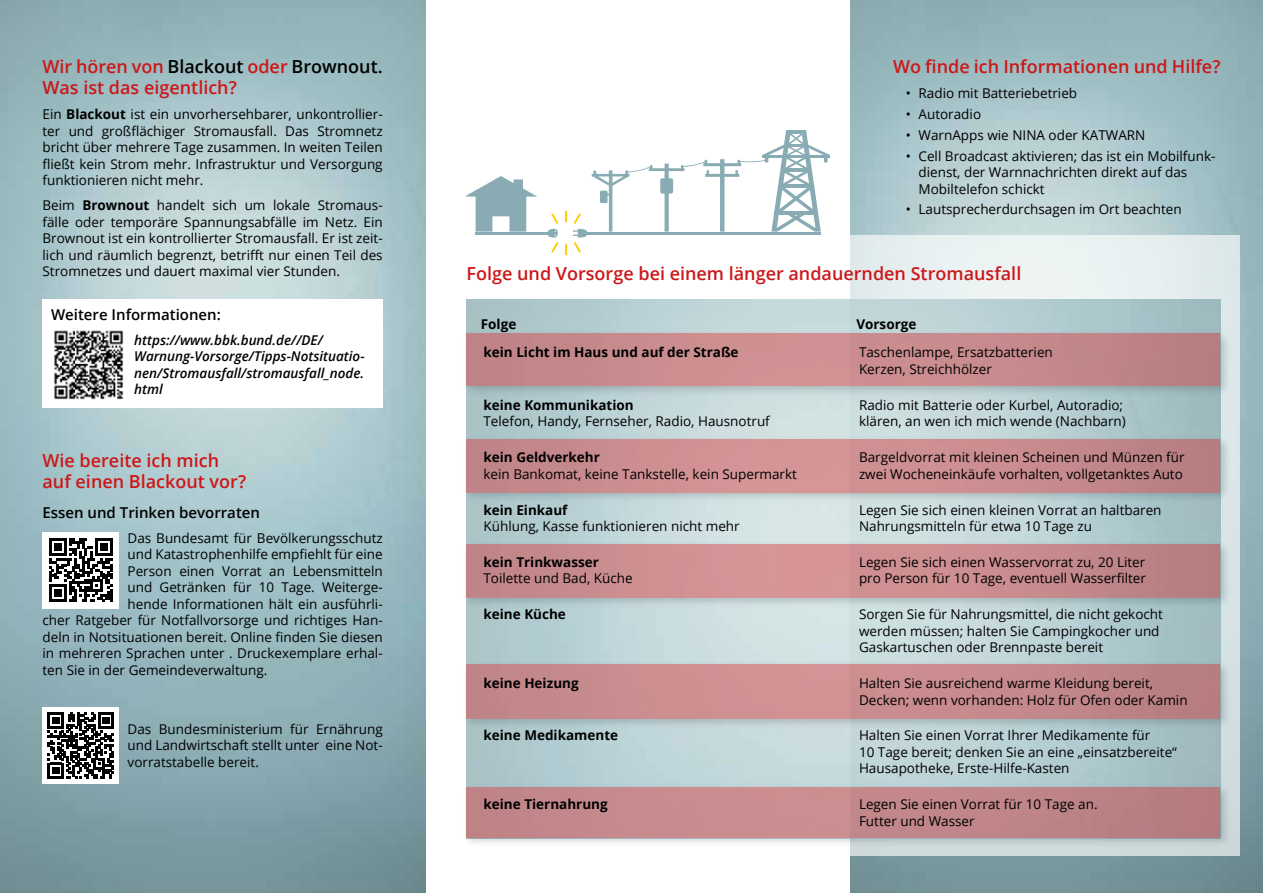
<style>
.page{position:relative;width:1263px;height:893px;background:#fff}
.page>*{position:absolute;margin:0;border:0;box-sizing:border-box;transform-origin:0 0}
.t1{font:600 18px/21px "Open Sans";color:#cd1719}
.t2{font:600 15px "Open Sans";color:#000}
.t3{font:13.5px/16.5px "Open Sans";color:#000}
.t4{font:700 13.5px "Open Sans";color:#000}
.t5{font:italic 600 13.5px/16.5px "Open Sans";color:#000}
.s1{color:#000}
.s2{font-weight:700}
</style>
<div class="page">
<img style="left:850px;top:0;width:413px;height:893px">
<svg style="left:466px;top:235px;width:773px;height:620px"></svg>
<img style="left:0;top:0;width:425px;height:893px">
<div style="left:43px;top:532px;width:76px;height:77px;background:#fff"></div>
<svg style="left:49px;top:538px;width:64px;height:64px"></svg>
<div style="left:43px;top:707px;width:76px;height:77px;background:#fff"></div>
<svg style="left:48px;top:712px;width:66px;height:66px"></svg>
<img style="left:466px;top:300px;width:754px;height:482px">
<div style="left:461px;top:329px;width:770px;height:68px;background:#000;opacity:.45"></div>
<div style="left:466px;top:334px;width:754px;height:52px;background:linear-gradient(to right,#cb8d8f,#c28789)"></div>
<div style="left:461px;top:434px;width:771px;height:69px;background:#000;opacity:.45"></div>
<svg style="left:466px;top:439px;width:754px;height:53px;background:#c98b8e"></svg>
<div style="left:461px;top:539px;width:771px;height:69px;background:#000;opacity:.45"></div>
<svg style="left:466px;top:544px;width:754px;height:53px;background:#c98b8e"></svg>
<div style="left:461px;top:659px;width:771px;height:71px;background:#000;opacity:.45"></div>
<div style="left:466px;top:664px;width:754px;height:55px;background:linear-gradient(to right,#cd8f91,#c18588)"></div>
<div style="left:461px;top:782px;width:771px;height:67px;background:#000;opacity:.45"></div>
<div style="left:466px;top:787px;width:754px;height:51px;background:#c1878a"></div>
<div style="left:43px;top:300px;width:340px;height:108px;background:#fff"></div>
<img style="left:54px;top:328px;width:70px;height:72px">
<div style="left:466px;top:105px;width:372px;height:153px;background:#fff"></div>
<hr style="left:476px;top:232px;width:75px;height:2px;background:#89acb4">
<svg style="left:565px;top:211px;width:2px;height:11px"></svg>
<svg style="left:565px;top:244px;width:2px;height:11px"></svg>
<svg style="left:548px;top:213px;width:10px;height:40px"></svg>
<svg style="left:573px;top:130px;width:257px;height:123px"></svg>
<svg style="left:466px;top:176px;width:71px;height:56px"></svg>
<h1 class="t1" style="left:43px;top:56px;width:342px">Wir hören von <span class="s1">Blackout</span> oder <span class="s1">Brownout.<br></span>Was ist das eigentlich?</h1>
<p class="t3" style="left:43px;top:106px;width:342px;text-align:justify">Ein <span class="s2">Blackout</span> ist ein unvorhersehbarer, unkontrollier&shy;ter und großflächiger Stromausfall. Das Stromnetz bricht über mehrere Tage zusammen. In weiten Teilen fließt kein Strom mehr. Infrastruktur und Versorgung funktionieren nicht mehr.</p>
<p class="t3" style="left:43px;top:197px;width:342px;text-align:justify">Beim <span class="s2">Brownout</span> handelt sich um lokale Stromaus&shy;fälle oder temporäre Spannungsabfälle im Netz. Ein Brownout ist ein kontrollierter Stromausfall. Er ist zeit&shy;lich und räumlich begrenzt, betrifft nur einen Teil des Stromnetzes und dauert maximal vier Stunden.</p>
<p class="t2" style="left:51px;top:304px;width:171px">Weitere Informationen:</p>
<p class="t5" style="left:134px;top:331px;width:232px">https://www.bbk.bund.de//DE/<br>Warnung-Vorsorge/Tipps-Notsituatio&shy;nen/Stromausfall/stromausfall_node. html</p>
<h1 class="t1" style="left:43px;top:450px;width:205px">Wie bereite ich mich auf einen Blackout vor?</h1>
<p class="t2" style="left:43px;top:502px;width:219px">Essen und Trinken bevorraten</p>
<p class="t3" style="left:128px;top:529px;width:257px">Das Bundesamt für Bevölkerungsschutz</p>
<p class="t3" style="left:128px;top:546px;width:257px">und Katastrophenhilfe empfiehlt für eine</p>
<p class="t3" style="left:128px;top:562px;width:257px">Person einen Vorrat an Lebensmitteln</p>
<p class="t3" style="left:128px;top:579px;width:257px">und Getränken für 10 Tage. Weiterge-</p>
<p class="t3" style="left:128px;top:595px;width:257px">hende Informationen hält ein ausführli-</p>
<p class="t3" style="left:43px;top:612px;width:342px">cher Ratgeber für Notfallvorsorge und richtiges Han-</p>
<p class="t3" style="left:43px;top:628px;width:342px">deln in Notsituationen bereit. Online finden Sie diesen</p>
<p class="t3" style="left:43px;top:645px;width:342px">in mehreren Sprachen unter . Druckexemplare erhal-</p>
<p class="t3" style="left:43px;top:661px;width:226px">ten Sie in der Gemeindeverwaltung.</p>
<p class="t3" style="left:128px;top:720px;width:257px;text-align:justify">Das Bundesministerium für Ernährung und Landwirtschaft stellt unter eine Not&shy;vorratstabelle bereit.</p>
<h1 class="t1" style="left:893px;top:56px;width:329px">Wo finde ich Informationen und Hilfe?</h1>
<p class="t3" style="left:906px;top:85px;width:173px">• Radio mit Batteriebetrieb</p>
<p class="t3" style="left:906px;top:106px;width:77px">• Autoradio</p>
<p class="t3" style="left:906px;top:126px;width:241px">• WarnApps wie NINA oder KATWARN</p>
<p class="t3" style="left:918px;top:147px;width:298px;text-indent:-13px">• Cell Broadcast aktivieren; das ist ein Mobilfunk&shy;dienst, der Warnnachrichten direkt auf das<br>Mobiltelefon schickt</p>
<p class="t3" style="left:906px;top:201px;width:277px">• Lautsprecherdurchsagen im Ort beachten</p>
<h1 class="t1" style="left:466px;top:262px;width:556px">Folge und Vorsorge bei einem länger andauernden Stromausfall</h1>
<p class="t4" style="left:481px;top:314px;width:37px">Folge</p>
<p class="t4" style="left:856px;top:314px;width:62px">Vorsorge</p>
<p class="t4" style="left:483px;top:343px;width:257px">kein Licht im Haus und auf der Straße</p>
<p class="t3" style="left:859px;top:344px;width:195px">Taschenlampe, Ersatzbatterien<br>Kerzen, Streichhölzer</p>
<p class="t4" style="left:483px;top:395px;width:152px">keine Kommunikation</p>
<p class="t3" style="left:483px;top:413px;width:288px">Telefon, Handy, Fernseher, Radio, Hausnotruf</p>
<p class="t3" style="left:859px;top:396px;width:268px">Radio mit Batterie oder Kurbel, Autoradio; klären, an wen ich mich wende (Nachbarn)</p>
<p class="t4" style="left:483px;top:448px;width:118px">kein Geldverkehr</p>
<p class="t3" style="left:483px;top:465px;width:315px">kein Bankomat, keine Tankstelle, kein Supermarkt</p>
<p class="t3" style="left:859px;top:449px;width:327px">Bargeldvorrat mit kleinen Scheinen und Münzen für zwei Wocheneinkäufe vorhalten, vollgetanktes Auto</p>
<p class="t4" style="left:483px;top:500px;width:86px">kein Einkauf</p>
<p class="t3" style="left:483px;top:517px;width:258px">Kühlung, Kasse funktionieren nicht mehr</p>
<p class="t3" style="left:859px;top:501px;width:304px">Legen Sie sich einen kleinen Vorrat an haltbaren<br>Nahrungsmitteln für etwa 10 Tage zu</p>
<p class="t4" style="left:483px;top:552px;width:117px">kein Trinkwasser</p>
<p class="t3" style="left:483px;top:570px;width:151px">Toilette und Bad, Küche</p>
<p class="t3" style="left:859px;top:553px;width:289px">Legen Sie sich einen Wasservorrat zu, 20 Liter pro Person für 10 Tage, eventuell Wasserfilter</p>
<p class="t4" style="left:483px;top:605px;width:84px">keine Küche</p>
<p class="t3" style="left:859px;top:606px;width:306px">Sorgen Sie für Nahrungsmittel, die nicht gekocht werden müssen; halten Sie Campingkocher und<br>Gaskartuschen oder Brennpaste bereit</p>
<p class="t4" style="left:483px;top:674px;width:97px">keine Heizung</p>
<p class="t3" style="left:859px;top:674px;width:330px">Halten Sie ausreichend warme Kleidung bereit,<br>Decken; wenn vorhanden: Holz für Ofen oder Kamin</p>
<p class="t4" style="left:483px;top:726px;width:136px">keine Medikamente</p>
<p class="t3" style="left:859px;top:727px;width:319px">Halten Sie einen Vorrat Ihrer Medikamente für<br>10 Tage bereit; denken Sie an eine „einsatzbereite“<br>Hausapotheke, Erste-Hilfe-Kasten</p>
<p class="t4" style="left:483px;top:795px;width:126px">keine Tiernahrung</p>
<p class="t3" style="left:859px;top:796px;width:240px">Legen Sie einen Vorrat für 10 Tage an.<br>Futter und Wasser</p>
</div>
